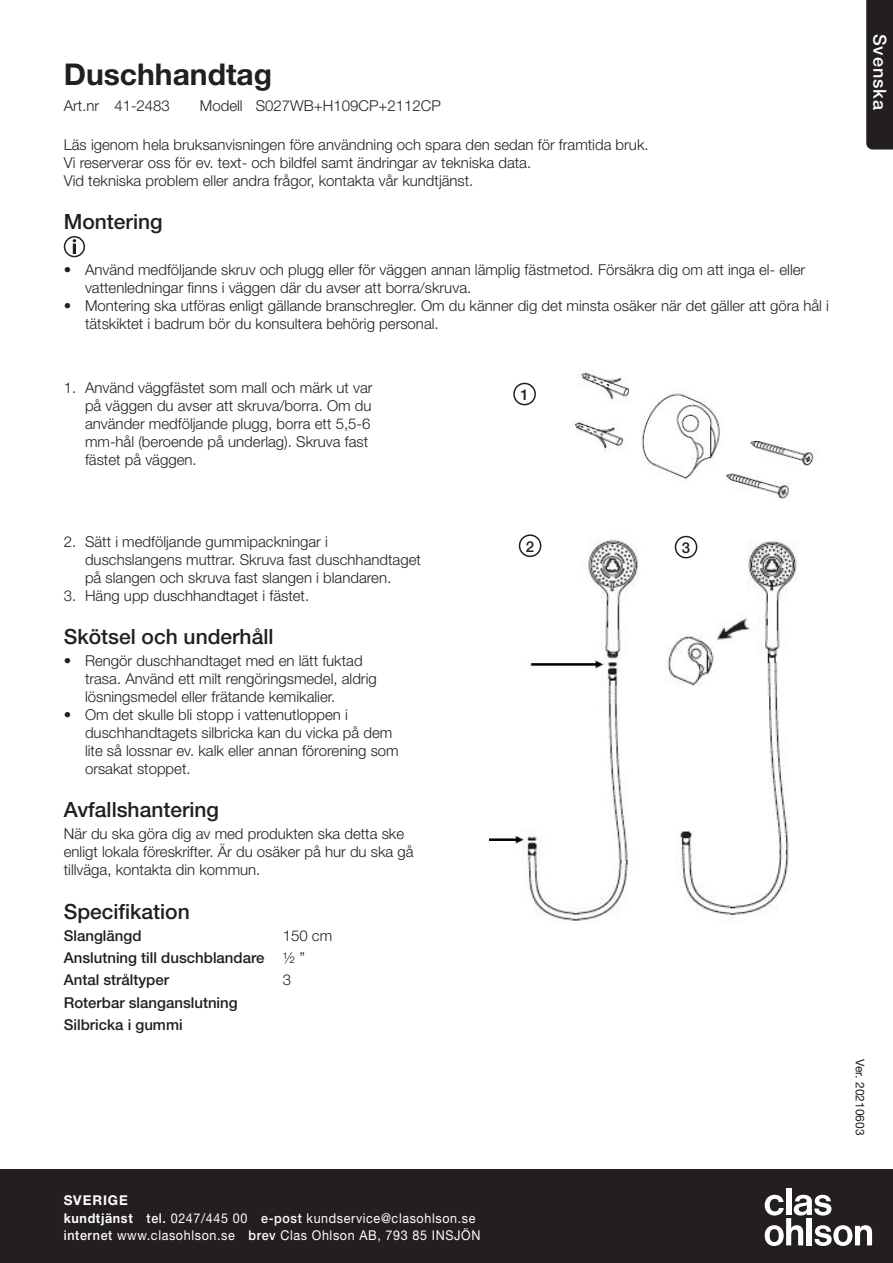
<style>
.page{position:relative;width:893px;height:1263px;background:#fff}
.page>*{position:absolute;margin:0;border:0;box-sizing:border-box;transform-origin:0 0}
.Bruks_-_Inledande_be{font:700 30px "Helvetica Neue LT Std";color:#231f20}
.Bruks_-_Nytt_Avsnitt{font:500 21px "Helvetica Neue LT Std";color:#231f20}
.t1{font:500 18px "Helvetica Neue LT Std";letter-spacing:.05em;color:#fff}
.Bruks_-_Brödtext{font:300 15px/18px "Helvetica Neue LT Std";color:#231f20}
.Bruks_-_Brödtext_med{font:500 15px "Helvetica Neue LT Std";color:#231f20}
.Bruks_-_Inledande_Ar{font:300 15px "Helvetica Neue LT Std";color:#231f20}
.Bruks_-_Brödtext_med-2{font:300 15px "Helvetica Neue LT Std";color:#231f20}
.t2{font:13.5px/18.3px "Helvetica Neue LT Std";letter-spacing:.05em;color:#fff;scale:.93 1}
.t3{font:12px "Helvetica Neue LT Std";color:#231f20}
.s1{font-weight:300}
.s2{font-weight:700}
.s3{font-weight:500}
</style>
<div class="page">
<div style="left:0;top:1169px;width:893px;height:94px;background:#231f20"></div>
<div style="left:786px;top:1188px;width:5px;height:27px;background:#fff"></div>
<svg style="left:765px;top:1195px;width:107px;height:51px"></svg>
<div style="left:866px;top:0;width:27px;height:150px;background:#231f20"></div>
<img style="left:571px;top:372px;width:58px;height:80px">
<img style="left:641px;top:393px;width:79px;height:87px">
<img style="left:725px;top:441px;width:91px;height:58px">
<img style="left:489px;top:534px;width:150px;height:387px">
<img style="left:667px;top:535px;width:132px;height:382px">
<div style="left:513px;top:383px;width:23px;height:22px;border:2px solid #231f20;border-radius:50%"></div>
<div style="left:519px;top:535px;width:22px;height:21px;background:#fff;border-radius:50%"></div>
<div style="left:519px;top:534px;width:22px;height:23px;border:2px solid #231f20;border-radius:50%"></div>
<div style="left:675px;top:536px;width:22px;height:22px;background:#fff;border-radius:50%"></div>
<div style="left:675px;top:536px;width:22px;height:22px;border:2px solid #231f20;border-radius:50%"></div>
<div style="left:64px;top:236px;width:21px;height:21px;border:2px solid #231f20;border-radius:50%"></div>
<svg style="left:73px;top:239px;width:3px;height:15px"></svg>
<p class="Bruks_-_Inledande_be" style="left:64px;top:56px;width:210px">Duschhandtag</p>
<p class="Bruks_-_Inledande_Ar" style="left:64px;top:97px;width:108px">Art.nr 41-2483</p>
<p class="Bruks_-_Inledande_Ar" style="left:200px;top:97px;width:242px">Modell S027WB+H109CP+2112CP</p>
<p class="Bruks_-_Brödtext" style="left:64px;top:135px;width:586px">Läs igenom hela bruksanvisningen före användning och spara den sedan för framtida bruk.</p>
<p class="Bruks_-_Brödtext" style="left:64px;top:153px;width:469px">Vi reserverar oss för ev. text- och bildfel samt ändringar av tekniska data.</p>
<p class="Bruks_-_Brödtext" style="left:64px;top:171px;width:411px">Vid tekniska problem eller andra frågor, kontakta vår kundtjänst.</p>
<p class="Bruks_-_Nytt_Avsnitt" style="left:64px;top:209px;width:100px">Montering</p>
<p class="Bruks_-_Brödtext" style="left:85px;top:261px;width:722px;text-indent:-21px">• Använd medföljande skruv och plugg eller för väggen annan lämplig fästmetod. Försäkra dig om att inga el- eller vattenledningar finns i väggen där du avser att borra/skruva.</p>
<p class="Bruks_-_Brödtext" style="left:85px;top:297px;width:745px;text-indent:-21px">• Montering ska utföras enligt gällande branschregler. Om du känner dig det minsta osäker när det gäller att göra hål i tätskiktet i badrum bör du konsultera behörig personal.</p>
<p class="Bruks_-_Brödtext" style="left:85px;top:379px;width:289px;text-indent:-21px">1. Använd väggfästet som mall och märk ut var på väggen du avser att skruva/borra. Om du använder medföljande plugg, borra ett 5,5-6 mm-hål (beroende på underlag). Skruva fast fästet på väggen.</p>
<p class="Bruks_-_Brödtext" style="left:85px;top:532px;width:337px;text-indent:-21px">2. Sätt i medföljande gummipackningar i duschslangens muttrar. Skruva fast duschhandtaget på slangen och skruva fast slangen i blandaren.</p>
<p class="Bruks_-_Brödtext" style="left:64px;top:586px;width:247px">3. Häng upp duschhandtaget i fästet.</p>
<p class="Bruks_-_Nytt_Avsnitt" style="left:64px;top:624px;width:211px">Skötsel och underhåll</p>
<p class="Bruks_-_Brödtext" style="left:85px;top:651px;width:293px;text-indent:-21px">• Rengör duschhandtaget med en lätt fuktad trasa. Använd ett milt rengöringsmedel, aldrig lösningsmedel eller frätande kemikalier.</p>
<p class="Bruks_-_Brödtext" style="left:85px;top:705px;width:315px;text-indent:-21px">• Om det skulle bli stopp i vattenutloppen i duschhandtagets silbricka kan du vicka på dem lite så lossnar ev. kalk eller annan förorening som orsakat stoppet.</p>
<p class="Bruks_-_Nytt_Avsnitt" style="left:64px;top:797px;width:157px">Avfallshantering</p>
<p class="Bruks_-_Brödtext" style="left:64px;top:825px;width:351px">När du ska göra dig av med produkten ska detta ske enligt lokala föreskrifter. Är du osäker på hur du ska gå tillväga, kontakta din kommun.</p>
<p class="Bruks_-_Nytt_Avsnitt" style="left:64px;top:899px;width:128px">Specifikation</p>
<p class="Bruks_-_Brödtext_med" style="left:64px;top:927px;width:79px">Slanglängd</p>
<p class="Bruks_-_Brödtext_med-2" style="left:283px;top:926px;width:51px">150 cm</p>
<p class="Bruks_-_Brödtext_med" style="left:64px;top:949px;width:243px">Anslutning till duschblandare <span class="s1">½ ”</span></p>
<p class="Bruks_-_Brödtext_med" style="left:64px;top:971px;width:107px">Antal stråltyper</p>
<p class="Bruks_-_Brödtext_med-2" style="left:283px;top:971px;width:10px">3</p>
<p class="Bruks_-_Brödtext_med" style="left:64px;top:993px;width:175px">Roterbar slanganslutning</p>
<p class="Bruks_-_Brödtext_med" style="left:64px;top:1016px;width:120px">Silbricka i gummi</p>
<p class="Bruks_-_Brödtext_med" style="left:520px;top:386px;width:10px">1</p>
<p class="Bruks_-_Brödtext_med" style="left:526px;top:537px;width:10px">2</p>
<p class="Bruks_-_Brödtext_med" style="left:682px;top:539px;width:10px">3</p>
<p class="t2" style="left:64px;top:1191px;width:444px"><span class="s2">SVERIGE<br>kundtjänst</span> <span class="s3">tel.</span> 0247/445 00 <span class="s3">e-post</span> kundservice@clasohlson.se</p>
<p class="t2" style="left:64px;top:1225px;width:449px"><span class="s3">internet</span> www.clasohlson.se <span class="s3">brev</span> Clas Ohlson AB, 793 85 INSJÖN</p>
<p class="t1" style="left:890px;top:34px;width:77px;rotate:90deg">Svenska</p>
<p class="t3" style="left:867px;top:1059px;width:78px;rotate:90deg">Ver. 20210603</p>
</div>
